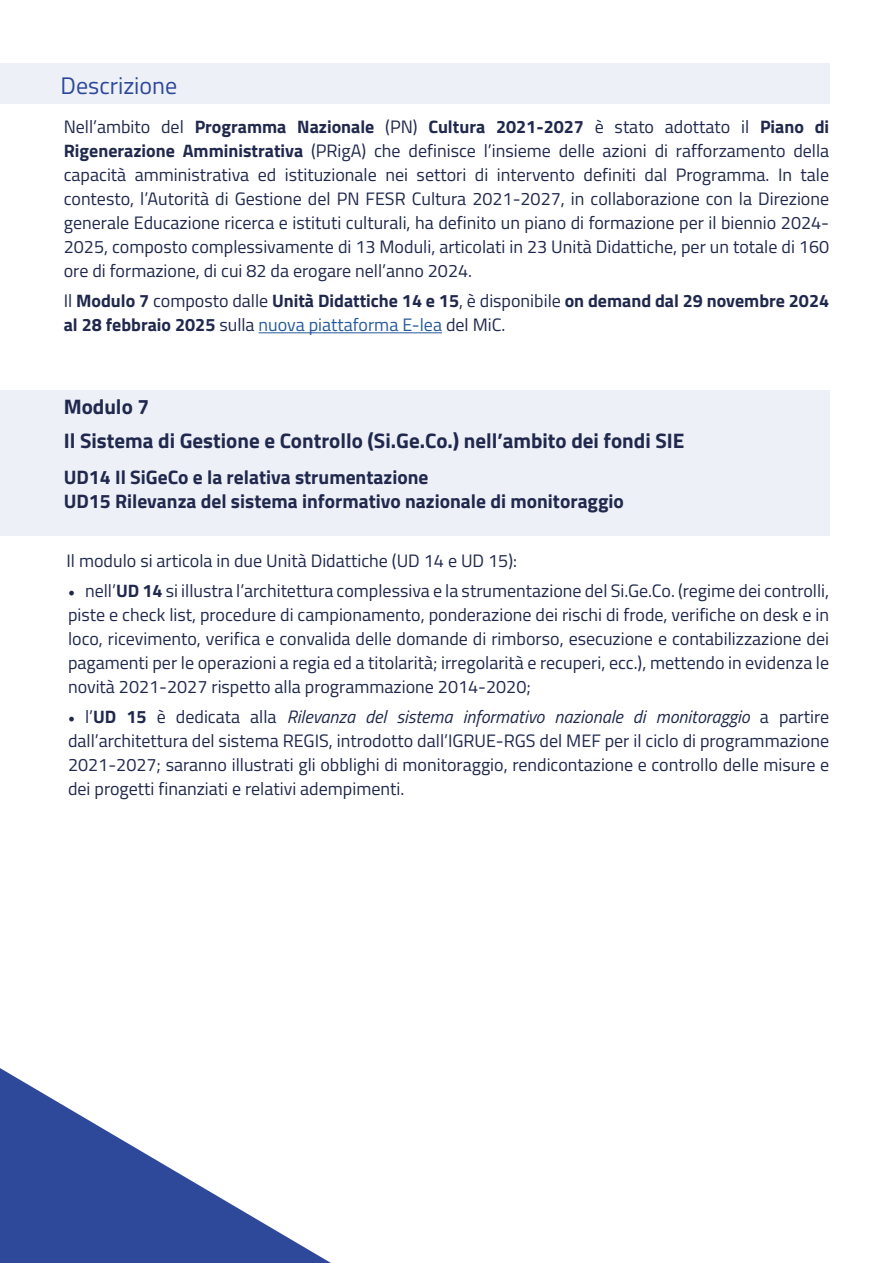
<style>
.page{position:relative;width:893px;height:1263px;background:#fff}
.page>*{position:absolute;margin:0;border:0;box-sizing:border-box;transform-origin:0 0}
.t1{font:24px "Titillium Web";color:#2e499a}
.t2{font:700 21px/34.5px "Titillium Web";color:#20294d}
.t3{font:700 19.5px/24px "Titillium Web";color:#20294d}
.t4{font:18px/24px "Titillium Web";color:#20294d;text-align:justify}
.t5{font:700 18px/24px "Titillium Web";color:#20294d}
.s1{font-weight:700}
.s2{font-weight:400}
.s3{font-weight:400;color:#275b9b}
.s4{font-family:"Minion Pro"}
.s5{font-style:italic}
</style>
<div class="page">
<svg style="left:0;top:1068px;width:331px;height:195px"></svg>
<hr style="left:259px;top:333px;width:183px;height:1px;background:#275b9b">
<div style="left:0;top:390px;width:829px;height:146px;background:#eef0f7"></div>
<div style="left:0;top:64px;width:829px;height:40px;background:#eef0f7"></div>
<h1 class="t1" style="left:61px;top:68px;width:118px">Descrizione</h1>
<p class="t4" style="left:64px;top:114px;width:767px">Nell’ambito del <span class="s1">Programma Nazionale</span> (PN) <span class="s1">Cultura 2021-2027</span> è stato adottato il <span class="s1">Piano di Rigenerazione Amministrativa</span> (PRigA) che definisce l’insieme delle azioni di rafforzamento della capacità amministrativa ed istituzionale nei settori di intervento definiti dal Programma. In tale contesto, l’Autorità di Gestione del PN FESR Cultura 2021-2027, in collaborazione con la Direzione generale Educazione ricerca e istituti culturali, ha definito un piano di formazione per il biennio 2024- 2025, composto complessivamente di 13 Moduli, articolati in 23 Unità Didattiche, per un totale di 160 ore di formazione, di cui 82 da erogare nell’anno 2024.</p>
<p class="t5" style="left:64px;top:288px;width:767px"><span class="s2">Il</span> Modulo 7 <span class="s2">composto dalle</span> Unità Didattiche 14 e 15<span class="s2">, è disponibile</span> on demand dal 29 novembre 2024 al 28 febbraio 2025 <span class="s2">sulla</span> <span class="s3">nuova piattaforma E-lea</span> <span class="s2">del MiC.</span></p>
<p class="t2" style="left:64px;top:388px;width:622px">Modulo 7<br>Il Sistema di Gestione e Controllo (Si.Ge.Co.) nell’ambito dei fondi SIE</p>
<p class="t3" style="left:64px;top:465px;width:562px">UD14 Il SiGeCo e la relativa strumentazione<br>UD15 Rilevanza del sistema informativo nazionale di monitoraggio</p>
<p class="t4" style="left:67px;top:548px;width:452px">Il modulo si articola in due Unità Didattiche (UD 14 e UD 15):</p>
<p class="t4" style="left:68px;top:578px;width:763px"><span class="s4">•</span> nell’<span class="s1">UD 14</span> si illustra l’architettura complessiva e la strumentazione del Si.Ge.Co. (regime dei controlli, piste e check list, procedure di campionamento, ponderazione dei rischi di frode, verifiche on desk e in loco, ricevimento, verifica e convalida delle domande di rimborso, esecuzione e contabilizzazione dei pagamenti per le operazioni a regia ed a titolarità; irregolarità e recuperi, ecc.), mettendo in evidenza le novità 2021-2027 rispetto alla programmazione 2014-2020;</p>
<p class="t4" style="left:68px;top:704px;width:763px"><span class="s4">•</span> l’<span class="s1">UD 15</span> è dedicata alla <span class="s5">Rilevanza del sistema informativo nazionale di monitoraggio</span> a partire dall’architettura del sistema REGIS, introdotto dall’IGRUE-RGS del MEF per il ciclo di programmazione 2021-2027; saranno illustrati gli obblighi di monitoraggio, rendicontazione e controllo delle misure e dei progetti finanziati e relativi adempimenti.</p>
</div>
